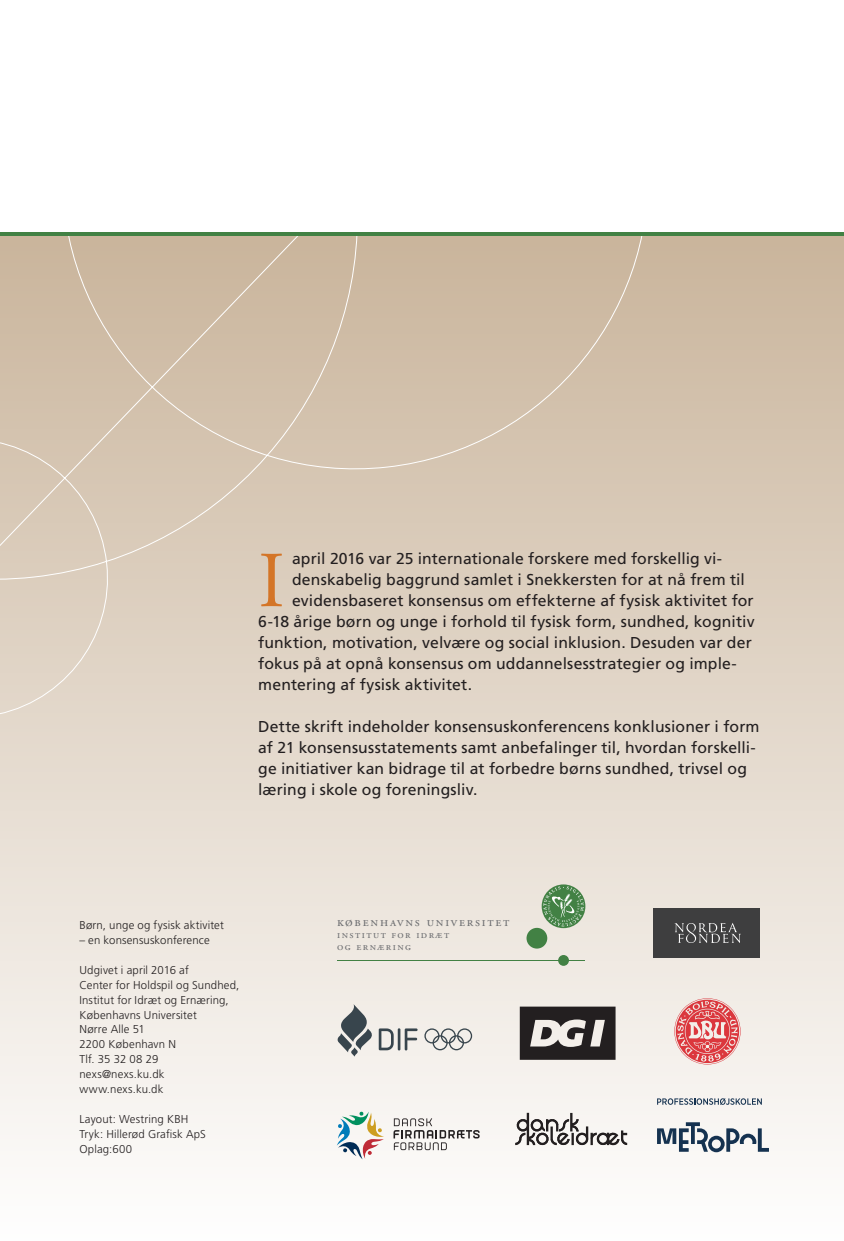
<style>
.page{position:relative;width:844px;height:1241px;background:#fff}
.page>*{position:absolute;margin:0;border:0;box-sizing:border-box;transform-origin:0 0}
.t1{font:79.1px "Adobe Garamond Pro";color:#d47527}
.t2{font:15.75px/21px "Frutiger";letter-spacing:.01em;color:#231f20}
.t3{font:13.47px "Adobe Garamond Pro";letter-spacing:.13em;color:#6c6d70}
.t4{font:300 11.38px/14.9px "Frutiger";letter-spacing:.015em;color:#231f20}
.t5{font:11.03px/12.1px "Adobe Garamond Pro";letter-spacing:.13em;color:#6c6d70}
</style>
<div class="page">
<div style="left:0;top:235px;width:843px;height:1005px;background:linear-gradient(to bottom,#cab59c,#fefdfd)"></div>
<svg style="left:0;top:235px;width:663px;height:489px;background:#d6c6b3"></svg>
<hr style="left:0;top:232px;width:843px;height:3px;background:#428144">
<svg style="left:674px;top:998px;width:66px;height:66px;background:#e68e8f"></svg>
<svg style="left:519px;top:1006px;width:96px;height:53px;background:#5b5656"></svg>
<svg style="left:515px;top:1112px;width:112px;height:32px"></svg>
<svg style="left:424px;top:1028px;width:48px;height:22px"></svg>
<svg style="left:337px;top:1003px;width:80px;height:53px;background:#bfc0be"></svg>
<svg style="left:657px;top:1122px;width:111px;height:29px"></svg>
<svg style="left:657px;top:1098px;width:104px;height:6px"></svg>
<svg style="left:541px;top:884px;width:44px;height:44px"></svg>
<svg style="left:543px;top:886px;width:40px;height:40px;background:#6f9d6f"></svg>
<div style="left:526px;top:927px;width:21px;height:21px;background:#428144;border-radius:50%"></div>
<div style="left:558px;top:954px;width:11px;height:11px;background:#428144;border-radius:50%"></div>
<hr style="left:337px;top:960px;width:247px;height:1px;background:#428144">
<div style="left:652px;top:908px;width:107px;height:49px;background:#3e3e3f"></div>
<svg style="left:674px;top:923px;width:66px;height:19px"></svg>
<svg style="left:337px;top:1111px;width:47px;height:48px"></svg>
<svg style="left:393px;top:1118px;width:86px;height:31px"></svg>
<h1 class="t1" style="left:258px;top:533px;width:28px">I</h1>
<p class="t2" style="left:292px;top:548px;width:431px">april 2016 var 25 internationale forskere med forskellig vi-</p>
<p class="t2" style="left:292px;top:569px;width:454px">denskabelig baggrund samlet i Snekkersten for at nå frem til</p>
<p class="t2" style="left:292px;top:590px;width:463px">evidensbaseret konsensus om effekterne af fysisk aktivitet for</p>
<p class="t2" style="left:258px;top:611px;width:497px">6-18 årige børn og unge i forhold til fysisk form, sundhed, kognitiv</p>
<p class="t2" style="left:258px;top:632px;width:495px">funktion, motivation, velvære og social inklusion. Desuden var der</p>
<p class="t2" style="left:258px;top:653px;width:480px">fokus på at opnå konsensus om uddannelsesstrategier og imple-</p>
<p class="t2" style="left:258px;top:674px;width:215px">mentering af fysisk aktivitet.</p>
<p class="t2" style="left:258px;top:716px;width:503px">Dette skrift indeholder konsensuskonferencens konklusioner i form af 21 konsensusstatements samt anbefalinger til, hvordan forskelli&shy;ge initiativer kan bidrage til at forbedre børns sundhed, trivsel og læring i skole og foreningsliv.</p>
<p class="t4" style="left:79px;top:917px;width:146px">Børn, unge og fysisk aktivitet</p>
<p class="t4" style="left:79px;top:932px;width:132px">– en konsensuskonference</p>
<p class="t4" style="left:79px;top:962px;width:161px">Udgivet i april 2016 af<br>Center for Holdspil og Sundhed,<br>Institut for Idræt og Ernæring,<br>Københavns Universitet<br>Nørre Alle 51<br>2200 København N<br>Tlf. 35 32 08 29 nexs@nexs.ku.dk www.nexs.ku.dk</p>
<p class="t4" style="left:79px;top:1111px;width:128px">Layout: Westring KBH<br>Tryk: Hillerød Grafisk ApS<br>Oplag:600</p>
<p class="t3" style="left:337px;top:913px;width:174px">københavns universitet</p>
<p class="t5" style="left:337px;top:929px;width:113px">institut for idræt og ernæring</p>
</div>
